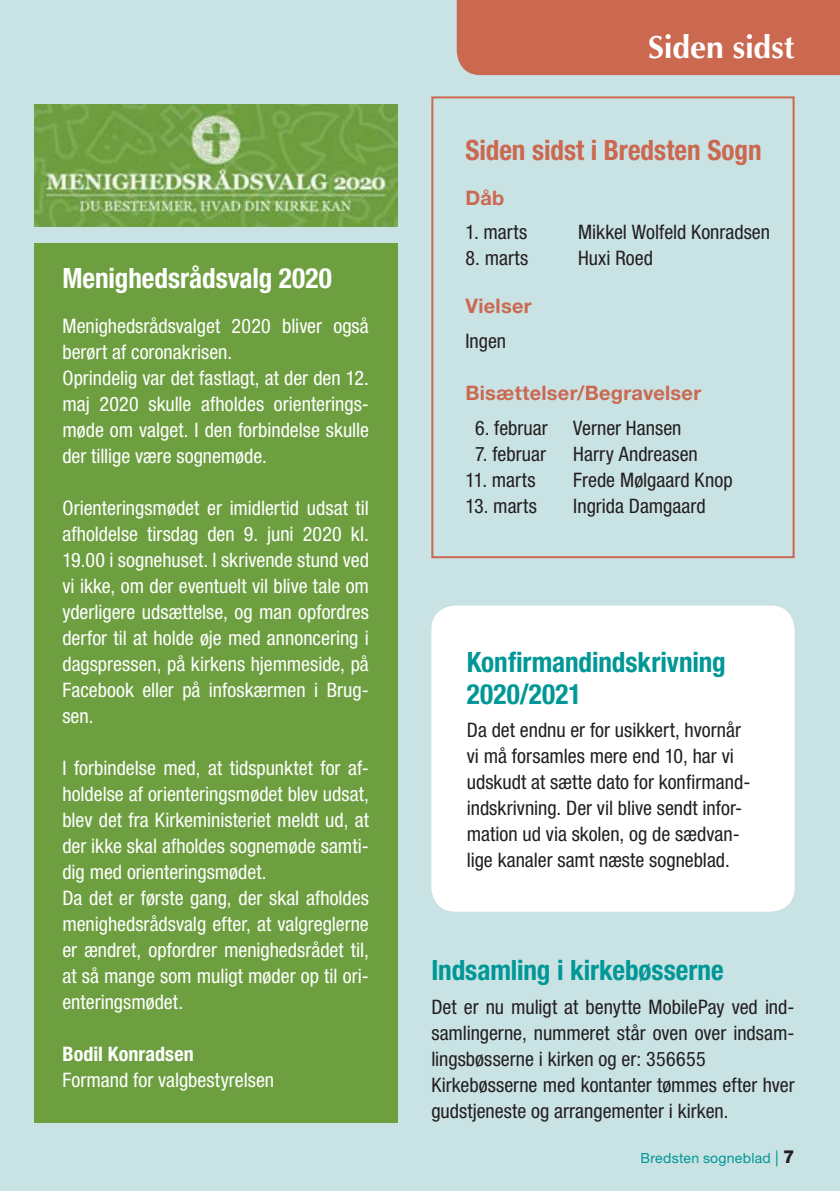
<style>
.page{position:relative;width:840px;height:1191px;background:#fff}
.page>*{position:absolute;margin:0;border:0;box-sizing:border-box;transform-origin:0 0}
.t1{font:700 32px "Optima";letter-spacing:-.005em;color:#fff}
.t2{font:700 condensed 28px/32px "Helvetica Neue LT Std";color:#009796}
.t3{font:700 condensed 28px "Helvetica Neue LT Std";color:#cb6850}
.t4{font:700 condensed 28px "Helvetica Neue LT Std";color:#fff}
.t5{font:condensed 20px/26px "Helvetica Neue LT Std";color:#fff}
.t6{font:condensed 20px/26px "Helvetica Neue LT Std";color:#231f20}
.t7{font:700 20px "Helvetica Neue LT Std";letter-spacing:.015em;color:#cb6850}
.t8{font:700 condensed 20px "Helvetica Neue LT Std";letter-spacing:.005em;color:#fff}
.t9{font:14px "Helvetica Neue LT Std";letter-spacing:.02em;color:#009796}
.s1{font-size:16px}
.s2{font-weight:800;font-size:18px;color:#231f20}
</style>
<div class="page">
<div style="left:0;top:0;width:839px;height:1191px;background:#c9e2e4"></div>
<div style="left:456px;top:0;width:383px;height:75px;background:#cb6850"></div>
<img style="left:34px;top:104px;width:363px;height:122px">
<div style="left:431px;top:605px;width:363px;height:306px;background:#fff;border-radius:24px"></div>
<div style="left:431px;top:96px;width:363px;height:462px;border:2px solid #cb6850"></div>
<div style="left:34px;top:244px;width:363px;height:879px;background:#6d9f40"></div>
<h2 class="t4" style="left:62px;top:261px;width:271px">Menighedsrådsvalg 2020</h2>
<p class="t5" style="left:62px;top:313px;width:308px">Menighedsrådsvalget 2020 bliver også berørt af coronakrisen.<br>Oprindelig var det fastlagt, at der den 12. maj 2020 skulle afholdes orienterings&shy;møde om valget. I den forbindelse skulle der tillige være sognemøde.</p>
<p class="t5" style="left:62px;top:495px;width:308px;text-align:justify">Orienteringsmødet er imidlertid udsat til afholdelse tirsdag den 9. juni 2020 kl.<br>19.00 i sognehuset. I skrivende stund ved vi ikke, om der eventuelt vil blive tale om yderligere udsættelse, og man opfordres derfor til at holde øje med annoncering i dagspressen, på kirkens hjemmeside, på Facebook eller på infoskærmen i Brug&shy;sen.</p>
<p class="t5" style="left:62px;top:755px;width:308px">I forbindelse med, at tidspunktet for af&shy;holdelse af orienteringsmødet blev udsat, blev det fra Kirkeministeriet meldt ud, at der ikke skal afholdes sognemøde samti&shy;dig med orienteringsmødet.<br>Da det er første gang, der skal afholdes menighedsrådsvalg efter, at valgreglerne er ændret, opfordrer menighedsrådet til, at så mange som muligt møder op til ori&shy;enteringsmødet.</p>
<p class="t8" style="left:62px;top:1042px;width:133px">Bodil Konradsen</p>
<p class="t5" style="left:62px;top:1067px;width:213px">Formand for valgbestyrelsen</p>
<h1 class="t1" style="left:647px;top:28px;width:148px">Siden sidst</h1>
<h2 class="t3" style="left:465px;top:133px;width:297px">Siden sidst i Bredsten Sogn</h2>
<p class="t7" style="left:465px;top:185px;width:41px">Dåb</p>
<p class="t6" style="left:465px;top:219px;width:63px">1. marts</p>
<p class="t6" style="left:577px;top:219px;width:193px">Mikkel Wolfeld Konradsen</p>
<p class="t6" style="left:465px;top:245px;width:64px">8. marts</p>
<p class="t6" style="left:577px;top:245px;width:76px">Huxi Roed</p>
<p class="t7" style="left:465px;top:294px;width:68px">Vielser</p>
<p class="t6" style="left:465px;top:327px;width:42px">Ingen</p>
<p class="t7" style="left:465px;top:381px;width:237px">Bisættelser/Begravelser</p>
<p class="t6" style="left:474px;top:414px;width:74px">6. februar</p>
<p class="t6" style="left:573px;top:414px;width:110px">Verner Hansen</p>
<p class="t6" style="left:474px;top:440px;width:72px">7. februar</p>
<p class="t6" style="left:573px;top:440px;width:126px">Harry Andreasen</p>
<p class="t6" style="left:465px;top:466px;width:72px">11. marts</p>
<p class="t6" style="left:573px;top:466px;width:161px">Frede Mølgaard Knop</p>
<p class="t6" style="left:465px;top:492px;width:73px">13. marts</p>
<p class="t6" style="left:573px;top:492px;width:134px">Ingrida Damgaard</p>
<h2 class="t2" style="left:466px;top:645px;width:260px">Konfirmandindskrivning<br>2020/2021</h2>
<p class="t6" style="left:466px;top:717px;width:285px">Da det endnu er for usikkert, hvornår vi må forsamles mere end 10, har vi udskudt at sætte dato for konfirmand&shy;indskrivning. Der vil blive sendt infor&shy;mation ud via skolen, og de sædvan&shy;lige kanaler samt næste sogneblad.</p>
<h2 class="t2" style="left:431px;top:954px;width:294px">Indsamling i kirkebøsserne</h2>
<p class="t6" style="left:431px;top:993px;width:364px">Det er nu muligt at benytte MobilePay ved ind&shy;samlingerne, nummeret står oven over indsam&shy;lingsbøsserne i kirken og er: 356655<br>Kirkebøsserne med kontanter tømmes efter hver gudstjeneste og arrangementer i kirken.</p>
<p class="t9" style="left:640px;top:1149px;width:155px">Bredsten sogneblad <span class="s1">|</span> <span class="s2">7</span></p>
</div>
